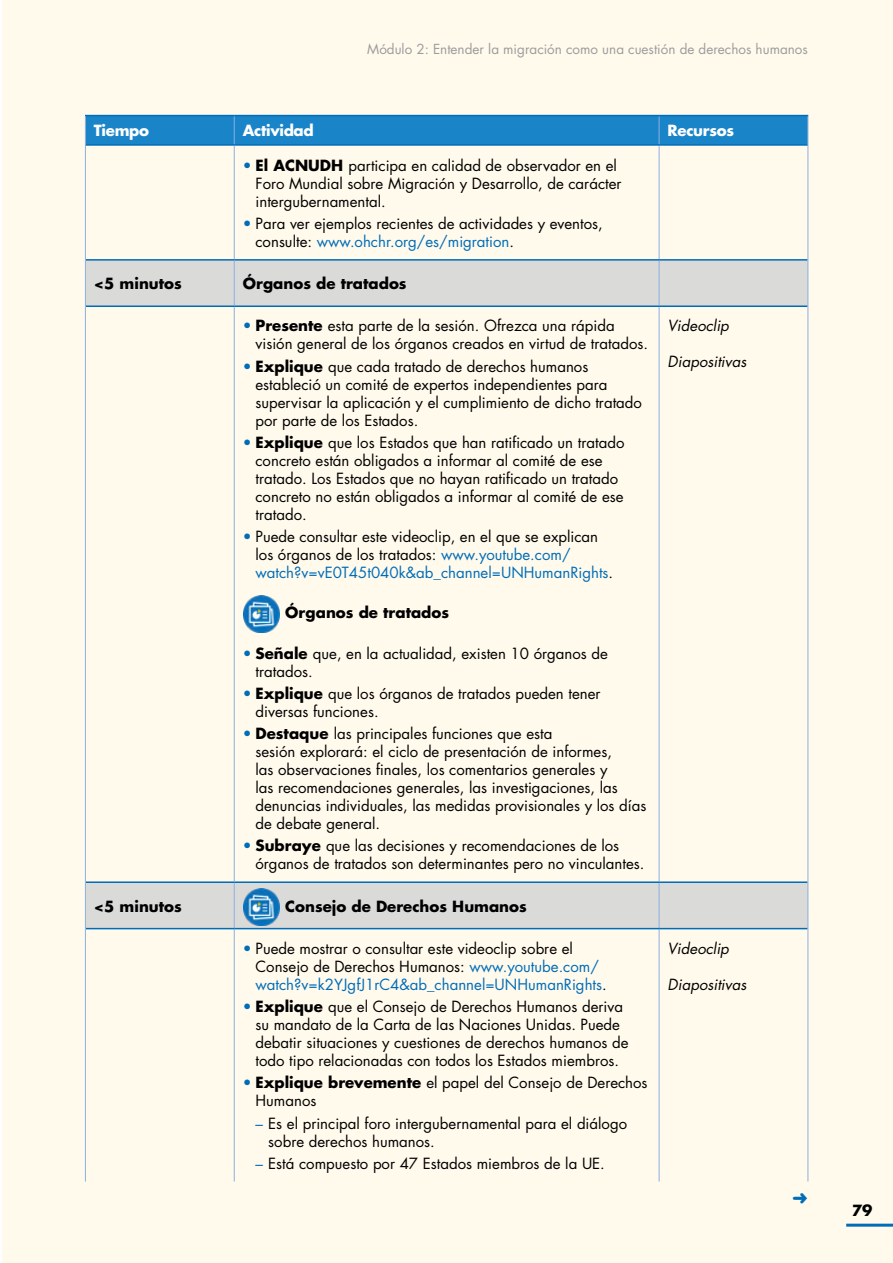
<style>
.page{position:relative;width:893px;height:1263px;background:#fff}
.page>*{position:absolute;margin:0;border:0;box-sizing:border-box;transform-origin:0 0}
.t1{font:15px/18px "Futura Std";color:#000}
.Table_SLIDE{font:700 15px "Futura Std";color:#000}
.Table_Text{font:italic 15px "Futura Std";color:#000}
.Table_Text-2{font:700 15px "Futura Std";color:#000}
.Table_Title{font:700 15px "Futura Std";letter-spacing:-.02em;color:#fff}
.t2{font:13.5px "Futura Std";color:#9c9c9c}
.s1{color:#006db8}
.s2{font-weight:700}
</style>
<div class="page">
<div style="left:2px;top:0;width:891px;height:1263px;background:#fffaec"></div>
<hr style="left:846px;top:1224px;width:47px;height:3px;background:#006db8">
<svg style="left:86px;top:261px;width:721px;height:667px"></svg>
<hr style="left:234px;top:146px;width:1px;height:113px;background:#8bb0de">
<hr style="left:659px;top:146px;width:1px;height:113px;background:#8bb0de">
<hr style="left:234px;top:261px;width:1px;height:44px;background:#8bb0de">
<hr style="left:659px;top:261px;width:1px;height:44px;background:#8bb0de">
<hr style="left:234px;top:307px;width:1px;height:574px;background:#8bb0de">
<hr style="left:659px;top:307px;width:1px;height:574px;background:#8bb0de">
<hr style="left:234px;top:883px;width:1px;height:45px;background:#8bb0de">
<hr style="left:659px;top:883px;width:1px;height:45px;background:#8bb0de">
<hr style="left:234px;top:929px;width:1px;height:252px;background:#8bb0de">
<hr style="left:659px;top:929px;width:1px;height:252px;background:#8bb0de">
<hr style="left:86px;top:259px;width:148px;height:2px;background:#006db8">
<hr style="left:234px;top:259px;width:425px;height:2px;background:#006db8">
<hr style="left:659px;top:259px;width:149px;height:2px;background:#006db8">
<hr style="left:86px;top:305px;width:148px;height:2px;background:#006db8">
<hr style="left:234px;top:305px;width:425px;height:2px;background:#006db8">
<hr style="left:659px;top:305px;width:149px;height:2px;background:#006db8">
<hr style="left:86px;top:881px;width:148px;height:2px;background:#006db8">
<hr style="left:234px;top:881px;width:425px;height:2px;background:#006db8">
<hr style="left:659px;top:881px;width:149px;height:2px;background:#006db8">
<hr style="left:86px;top:928px;width:148px;height:1px;background:#006db8">
<hr style="left:234px;top:928px;width:425px;height:1px;background:#006db8">
<hr style="left:659px;top:928px;width:149px;height:1px;background:#006db8">
<hr style="left:85px;top:145px;width:1px;height:115px;background:#8bb0de">
<hr style="left:807px;top:145px;width:1px;height:115px;background:#8bb0de">
<hr style="left:85px;top:306px;width:1px;height:576px;background:#8bb0de">
<hr style="left:807px;top:306px;width:1px;height:576px;background:#8bb0de">
<hr style="left:85px;top:929px;width:1px;height:252px;background:#8bb0de">
<hr style="left:807px;top:929px;width:1px;height:252px;background:#8bb0de">
<hr style="left:85px;top:115px;width:149px;height:1px;background:#006db8">
<hr style="left:234px;top:115px;width:425px;height:1px;background:#006db8">
<hr style="left:659px;top:115px;width:149px;height:1px;background:#006db8">
<hr style="left:86px;top:144px;width:148px;height:2px;background:#006db8">
<hr style="left:234px;top:144px;width:425px;height:2px;background:#006db8">
<hr style="left:659px;top:144px;width:149px;height:2px;background:#006db8">
<div style="left:85px;top:116px;width:723px;height:29px;background:#1985c8"></div>
<hr style="left:85px;top:260px;width:1px;height:46px;background:#8bb0de">
<hr style="left:807px;top:260px;width:1px;height:46px;background:#8bb0de">
<hr style="left:85px;top:882px;width:1px;height:47px;background:#8bb0de">
<hr style="left:807px;top:882px;width:1px;height:47px;background:#8bb0de">
<img style="left:243px;top:595px;width:37px;height:37px">
<img style="left:243px;top:889px;width:37px;height:36px">
<p class="t2" style="left:367px;top:40px;width:442px">Módulo 2: Entender la migración como una cuestión de derechos humanos</p>
<p class="Table_Title" style="left:94px;top:121px;width:57px">Tiempo</p>
<p class="Table_Title" style="left:243px;top:121px;width:73px">Actividad</p>
<p class="Table_Title" style="left:668px;top:121px;width:68px">Recursos</p>
<p class="t1" style="left:255px;top:156px;width:367px;text-indent:-13px"><span class="s1">•</span> <span class="s2">El ACNUDH</span> participa en calidad de observador en el<br>Foro Mundial sobre Migración y Desarrollo, de carácter intergubernamental.</p>
<p class="t1" style="left:255px;top:215px;width:349px;text-indent:-13px"><span class="s1">•</span> Para ver ejemplos recientes de actividades y eventos, consulte: <span class="s1">www.ohchr.org/es/migration</span>.</p>
<p class="Table_Text-2" style="left:94px;top:274px;width:89px">&lt;5 minutos</p>
<p class="Table_Text-2" style="left:243px;top:274px;width:165px">Órganos de tratados</p>
<p class="t1" style="left:255px;top:317px;width:394px;text-indent:-13px"><span class="s1">•</span> <span class="s2">Presente</span> esta parte de la sesión. Ofrezca una rápida visión general de los órganos creados en virtud de tratados.</p>
<p class="t1" style="left:255px;top:357px;width:388px;text-indent:-13px"><span class="s1">•</span> <span class="s2">Explique</span> que cada tratado de derechos humanos estableció un comité de expertos independientes para supervisar la aplicación y el cumplimiento de dicho tratado por parte de los Estados.</p>
<p class="t1" style="left:255px;top:434px;width:370px;text-indent:-13px"><span class="s1">•</span> <span class="s2">Explique</span> que los Estados que han ratificado un tratado concreto están obligados a informar al comité de ese tratado. Los Estados que no hayan ratificado un tratado concreto no están obligados a informar al comité de ese tratado.</p>
<p class="t1" style="left:255px;top:528px;width:359px;text-indent:-13px"><span class="s1">•</span> Puede consultar este videoclip, en el que se explican los órganos de los tratados: <span class="s1">www.youtube.com/ watch?v=vE0T45t040k&amp;ab_channel=UNHumanRights</span>.</p>
<p class="Table_SLIDE" style="left:285px;top:603px;width:165px">Órganos de tratados</p>
<p class="t1" style="left:255px;top:644px;width:354px;text-indent:-13px"><span class="s1">•</span> <span class="s2">Señale</span> que, en la actualidad, existen 10 órganos de tratados.</p>
<p class="t1" style="left:255px;top:685px;width:347px;text-indent:-13px"><span class="s1">•</span> <span class="s2">Explique</span> que los órganos de tratados pueden tener diversas funciones.</p>
<p class="t1" style="left:255px;top:725px;width:392px;text-indent:-13px"><span class="s1">•</span> <span class="s2">Destaque</span> las principales funciones que esta<br>sesión explorará: el ciclo de presentación de informes,<br>las observaciones finales, los comentarios generales y<br>las recomendaciones generales, las investigaciones, las denuncias individuales, las medidas provisionales y los días de debate general.</p>
<p class="t1" style="left:255px;top:837px;width:390px;text-indent:-13px"><span class="s1">•</span> <span class="s2">Subraye</span> que las decisiones y recomendaciones de los órganos de tratados son determinantes pero no vinculantes.</p>
<p class="Table_Text" style="left:668px;top:316px;width:63px">Videoclip</p>
<p class="Table_Text" style="left:668px;top:352px;width:80px">Diapositivas</p>
<p class="Table_Text-2" style="left:94px;top:896px;width:89px">&lt;5 minutos</p>
<p class="Table_SLIDE" style="left:285px;top:896px;width:243px">Consejo de Derechos Humanos</p>
<p class="t1" style="left:255px;top:939px;width:353px;text-indent:-13px"><span class="s1">•</span> Puede mostrar o consultar este videoclip sobre el<br>Consejo de Derechos Humanos: <span class="s1">www.youtube.com/ watch?v=k2YJgfJ1rC4&amp;ab_channel=UNHumanRights</span>.</p>
<p class="t1" style="left:255px;top:998px;width:375px;text-indent:-13px"><span class="s1">•</span> <span class="s2">Explique</span> que el Consejo de Derechos Humanos deriva su mandato de la Carta de las Naciones Unidas. Puede debatir situaciones y cuestiones de derechos humanos de todo tipo relacionadas con todos los Estados miembros.</p>
<p class="t1" style="left:255px;top:1074px;width:394px;text-indent:-13px"><span class="s1">•</span> <span class="s2">Explique brevemente</span> el papel del Consejo de Derechos<br>Humanos</p>
<p class="t1" style="left:268px;top:1114px;width:360px;text-indent:-13px"><span class="s1">–</span> Es el principal foro intergubernamental para el diálogo sobre derechos humanos.</p>
<p class="t1" style="left:255px;top:1154px;width:351px"><span class="s1">–</span> Está compuesto por 47 Estados miembros de la UE.</p>
<p class="Table_Text" style="left:668px;top:939px;width:63px">Videoclip</p>
<p class="Table_Text" style="left:668px;top:975px;width:80px">Diapositivas</p>
<p class="Table_SLIDE" style="left:852px;top:1200px;width:22px">79</p>
</div>
